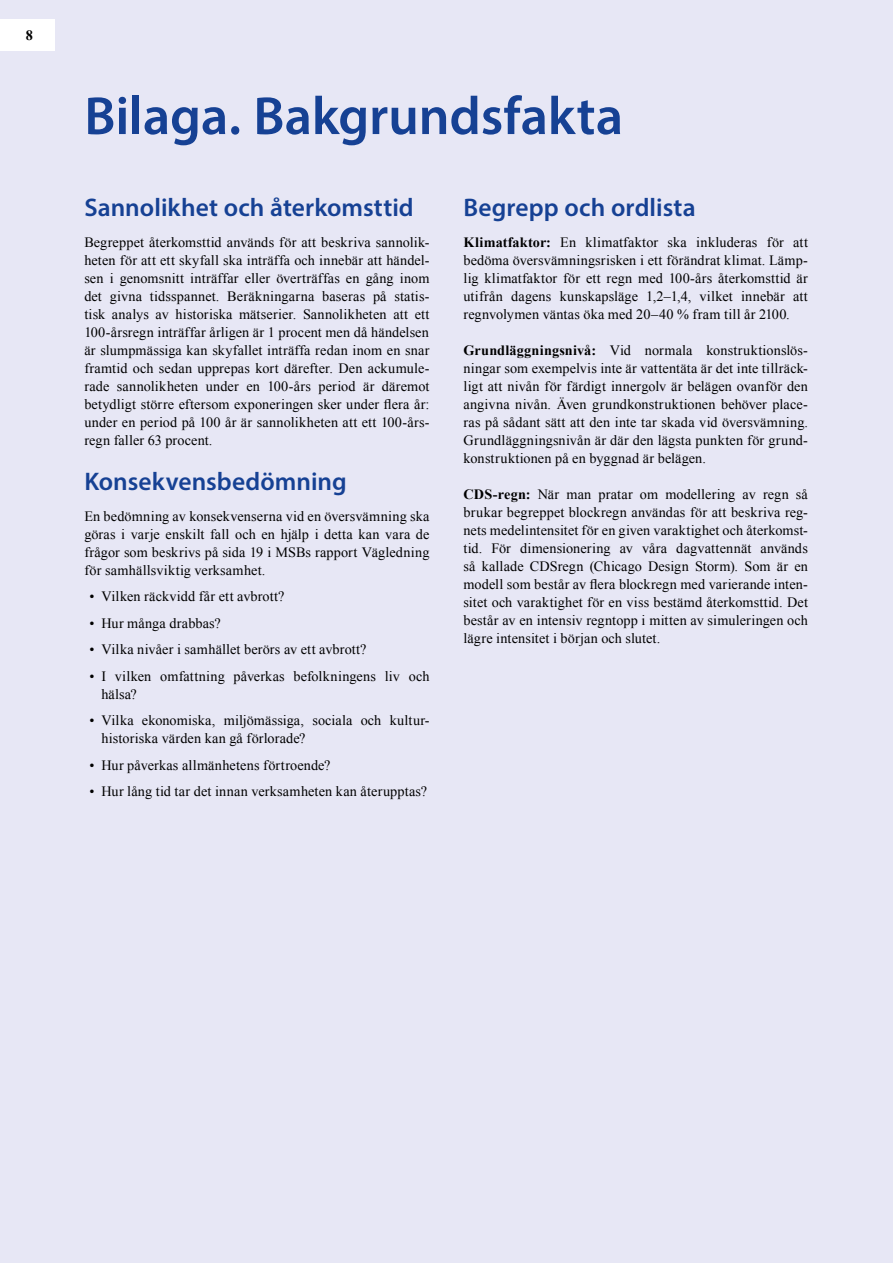
<style>
.page{position:relative;width:893px;height:1263px;background:#e7e7f5}
.page>*{position:absolute;margin:0;border:0;box-sizing:border-box;transform-origin:0 0}
.t1{font:600 54px "Myriad Pro";letter-spacing:-.005em;color:#164194}
.t2{font:600 25.5px "Myriad Pro";letter-spacing:.005em;color:#164194}
.t3{font:14.25px/18px "Times New Roman";letter-spacing:.01em;color:#000;text-align:justify}
.t4{font:700 14.25px "Times New Roman";color:#000}
.s1{font-weight:700}
</style>
<div class="page">
<div style="left:0;top:19px;width:54px;height:32px;background:#fff"></div>
<p class="t4" style="left:26px;top:25px;width:9px">8</p>
<h1 class="t1" style="left:84px;top:82px;width:540px">Bilaga. Bakgrundsfakta</h1>
<h2 class="t2" style="left:84px;top:191px;width:331px">Sannolikhet och återkomsttid</h2>
<p class="t3" style="left:84px;top:233px;width:347px">Begreppet återkomsttid används för att beskriva sannolik&shy;heten för att ett skyfall ska inträffa och innebär att händel&shy;sen i genomsnitt inträffar eller överträffas en gång inom det givna tidsspannet. Beräkningarna baseras på statis&shy;tisk analys av historiska mätserier. Sannolikheten att ett 100-årsregn inträffar årligen är 1 procent men då händelsen är slumpmässiga kan skyfallet inträffa redan inom en snar framtid och sedan upprepas kort därefter. Den ackumule&shy;rade sannolikheten under en 100-års period är däremot betydligt större eftersom exponeringen sker under flera år: under en period på 100 år är sannolikheten att ett 100-års&shy;regn faller 63 procent.</p>
<h2 class="t2" style="left:84px;top:465px;width:264px">Konsekvensbedömning</h2>
<p class="t3" style="left:84px;top:507px;width:347px">En bedömning av konsekvenserna vid en översvämning ska göras i varje enskilt fall och en hjälp i detta kan vara de frågor som beskrivs på sida 19 i MSBs rapport Vägledning för samhällsviktig verksamhet.</p>
<p class="t3" style="left:89px;top:587px;width:197px">• Vilken räckvidd får ett avbrott?</p>
<p class="t3" style="left:89px;top:614px;width:133px">• Hur många drabbas?</p>
<p class="t3" style="left:89px;top:640px;width:279px">• Vilka nivåer i samhället berörs av ett avbrott?</p>
<p class="t3" style="left:101px;top:667px;width:330px;text-indent:-12px">• I vilken omfattning påverkas befolkningens liv och hälsa?</p>
<p class="t3" style="left:101px;top:711px;width:330px;text-indent:-12px">• Vilka ekonomiska, miljömässiga, sociala och kultur&shy;historiska värden kan gå förlorade?</p>
<p class="t3" style="left:89px;top:756px;width:243px">• Hur påverkas allmänhetens förtroende?</p>
<p class="t3" style="left:89px;top:782px;width:339px">• Hur lång tid tar det innan verksamheten kan återupptas?</p>
<h2 class="t2" style="left:463px;top:191px;width:234px">Begrepp och ordlista</h2>
<p class="t3" style="left:463px;top:233px;width:346px"><span class="s1">Klimatfaktor:</span> En klimatfaktor ska inkluderas för att bedöma översvämningsrisken i ett förändrat klimat. Lämp&shy;lig klimatfaktor för ett regn med 100-års återkomsttid är utifrån dagens kunskapsläge 1,2–1,4, vilket innebär att regnvolymen väntas öka med 20–40 % fram till år 2100.</p>
<p class="t3" style="left:463px;top:341px;width:346px"><span class="s1">Grundläggningsnivå:</span> Vid normala konstruktionslös&shy;ningar som exempelvis inte är vattentäta är det inte tillräck&shy;ligt att nivån för färdigt innergolv är belägen ovanför den angivna nivån. Även grundkonstruktionen behöver place&shy;ras på sådant sätt att den inte tar skada vid översvämning.<br>Grundläggningsnivån är där den lägsta punkten för grund&shy;konstruktionen på en byggnad är belägen.</p>
<p class="t3" style="left:463px;top:485px;width:346px"><span class="s1">CDS-regn:</span> När man pratar om modellering av regn så brukar begreppet blockregn användas för att beskriva reg&shy;nets medelintensitet för en given varaktighet och återkomst&shy;tid. För dimensionering av våra dagvattennät används så kallade CDSregn (Chicago Design Storm). Som är en modell som består av flera blockregn med varierande inten&shy;sitet och varaktighet för en viss bestämd återkomsttid. Det består av en intensiv regntopp i mitten av simuleringen och lägre intensitet i början och slutet.</p>
</div>
